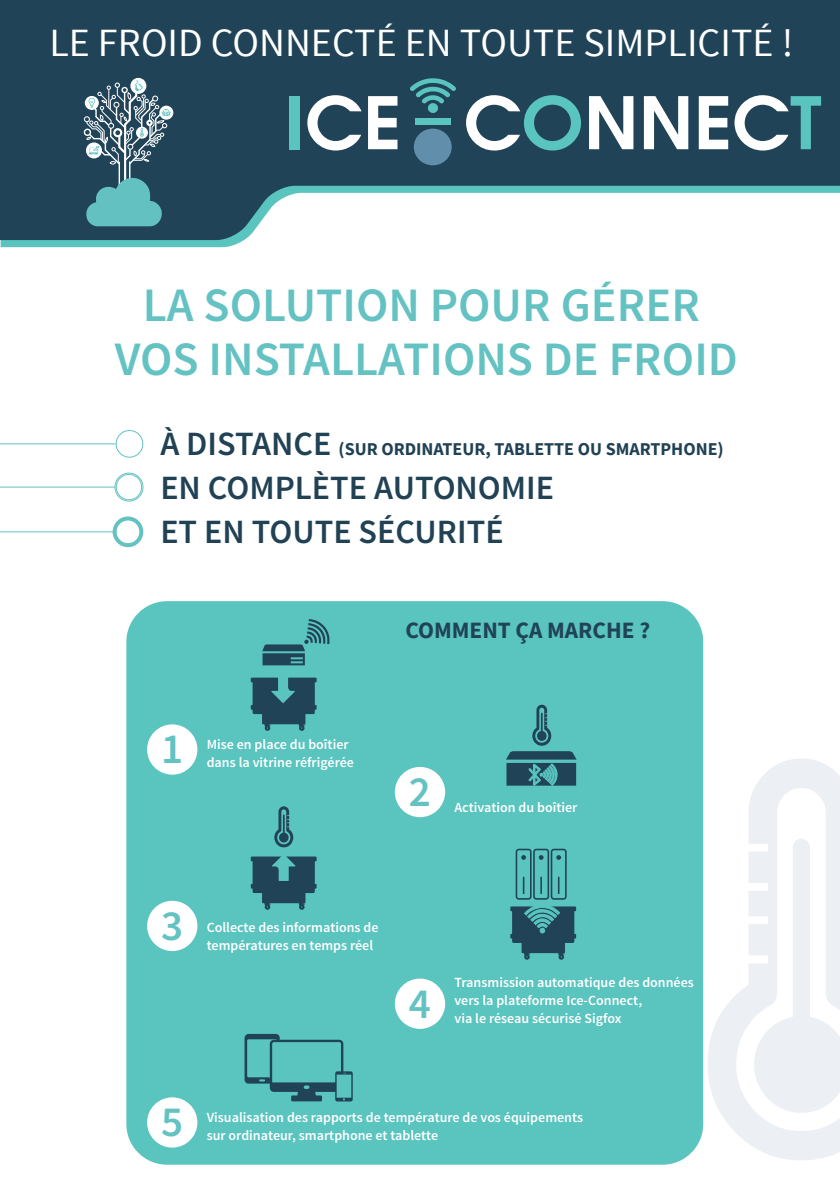
<style>
.page{position:relative;width:840px;height:1191px;background:#fff}
.page>*{position:absolute;margin:0;border:0;box-sizing:border-box;transform-origin:0 0}
.t1{font:600 48px "Source Sans Pro";color:#64c2c2}
.t2{font:600 43px "Source Sans Pro";color:#64c2c2}
.t3{font:40px "Source Sans Pro";color:#fff}
.t4{font:600 34px "Source Sans Pro";color:#214154}
.t5{font:700 23.2px "Source Sans Pro";color:#204357}
.t6{font:700 18px "Source Sans Pro";color:#214154}
.t7{font:600 14px/18px "Source Sans Pro";color:#fff}
.s1{font-weight:600;font-size:34px}
</style>
<div class="page">
<svg style="left:1px;top:240px;width:243px;height:7px;background:#5ec4bf"></svg>
<svg style="left:0;top:0;width:839px;height:240px;fill:#204357"></svg>
<svg style="left:130px;top:78px;width:16px;height:16px"></svg>
<svg style="left:159px;top:106px;width:14px;height:14px"></svg>
<hr style="left:124px;top:124px;width:2px;height:100px;background:#fff">
<hr style="left:118px;top:162px;width:2px;height:61px;background:#fff">
<hr style="left:129px;top:161px;width:1px;height:61px;background:#fff">
<svg style="left:84px;top:80px;width:86px;height:86px;background:#627c8a"></svg>
<svg style="left:85px;top:178px;width:77px;height:48px;background:#519ea4"></svg>
<div style="left:289px;top:96px;width:10px;height:53px;background:#5ac4bf"></div>
<svg style="left:307px;top:95px;width:54px;height:55px"></svg>
<svg style="left:368px;top:96px;width:29px;height:53px"></svg>
<svg style="left:466px;top:95px;width:114px;height:55px"></svg>
<svg style="left:588px;top:96px;width:45px;height:53px"></svg>
<svg style="left:643px;top:96px;width:45px;height:53px"></svg>
<svg style="left:698px;top:96px;width:29px;height:53px"></svg>
<svg style="left:734px;top:95px;width:86px;height:55px"></svg>
<div style="left:413px;top:129px;width:38px;height:36px;background:#608eab;border-radius:50%"></div>
<svg style="left:409px;top:78px;width:46px;height:35px;background:#34717c"></svg>
<div style="left:414px;top:118px;width:36px;height:6px;background:#5ac4bf"></div>
<div style="left:126px;top:601px;width:576px;height:563px;background:#5ac4bf;border-radius:41px"></div>
<div style="left:116px;top:430px;width:27px;height:28px;border:1px solid #64c2c2;border-radius:50%"></div>
<hr style="left:0;top:443px;width:116px;height:1px;background:#64c2c2">
<div style="left:115px;top:473px;width:28px;height:28px;border:1px solid #64c2c2;border-radius:50%"></div>
<div style="left:116px;top:474px;width:26px;height:26px;border:1px solid #64c2c2;border-radius:50%"></div>
<hr style="left:0;top:486px;width:115px;height:1px;background:#64c2c2">
<div style="left:113px;top:516px;width:30px;height:31px;border:4px solid #64c2c2;border-radius:50%"></div>
<hr style="left:0;top:531px;width:114px;height:1px;background:#64c2c2">
<svg style="left:708px;top:759px;width:131px;height:401px;fill:#ecf0f4"></svg>
<div style="left:147px;top:724px;width:50px;height:50px;background:#fff;border-radius:50%"></div>
<div style="left:394px;top:767px;width:51px;height:50px;background:#fff;border-radius:50%"></div>
<div style="left:147px;top:900px;width:50px;height:51px;background:#fff;border-radius:50%"></div>
<div style="left:394px;top:978px;width:51px;height:51px;background:#fff;border-radius:50%"></div>
<div style="left:147px;top:1097px;width:50px;height:50px;background:#fff;border-radius:50%"></div>
<svg style="left:262px;top:619px;width:68px;height:46px"></svg>
<svg style="left:251px;top:677px;width:65px;height:54px"></svg>
<svg style="left:506px;top:751px;width:70px;height:35px"></svg>
<svg style="left:532px;top:704px;width:19px;height:41px"></svg>
<svg style="left:251px;top:856px;width:65px;height:53px"></svg>
<svg style="left:274px;top:806px;width:19px;height:41px"></svg>
<svg style="left:510px;top:848px;width:65px;height:111px"></svg>
<svg style="left:244px;top:1034px;width:108px;height:67px"></svg>
<p class="t3" style="left:49px;top:17px;width:745px">LE FROID CONNECTÉ EN TOUTE SIMPLICITÉ !</p>
<p class="t1" style="left:143px;top:275px;width:558px">LA SOLUTION POUR GÉRER</p>
<p class="t1" style="left:115px;top:329px;width:624px">VOS INSTALLATIONS DE FROID</p>
<p class="t6" style="left:160px;top:437px;width:564px"><span class="s1">À DISTANCE</span> (SUR ORDINATEUR, TABLETTE OU SMARTPHONE)</p>
<p class="t4" style="left:160px;top:466px;width:395px">EN COMPLÈTE AUTONOMIE</p>
<p class="t4" style="left:160px;top:510px;width:345px">ET EN TOUTE SÉCURITÉ</p>
<p class="t2" style="left:161px;top:722px;width:24px">1</p>
<p class="t7" style="left:206px;top:736px;width:149px">Mise en place du boîtier dans la vitrine réfrigérée</p>
<p class="t5" style="left:405px;top:614px;width:246px">COMMENT ÇA MARCHE ?</p>
<p class="t2" style="left:408px;top:764px;width:24px">2</p>
<p class="t7" style="left:454px;top:798px;width:124px">Activation du boîtier</p>
<p class="t2" style="left:161px;top:898px;width:24px">3</p>
<p class="t7" style="left:206px;top:918px;width:173px">Collecte des informations de températures en temps réel</p>
<p class="t2" style="left:408px;top:976px;width:24px">4</p>
<p class="t7" style="left:454px;top:973px;width:241px">Transmission automatique des données vers la plateforme Ice-Connect,</p>
<p class="t7" style="left:454px;top:1009px;width:168px">via le réseau sécurisé Sigfox</p>
<p class="t2" style="left:161px;top:1094px;width:24px">5</p>
<p class="t7" style="left:206px;top:1108px;width:378px">Visualisation des rapports de température de vos équipements</p>
<p class="t7" style="left:206px;top:1126px;width:233px">sur ordinateur, smartphone et tablette</p>
</div>
